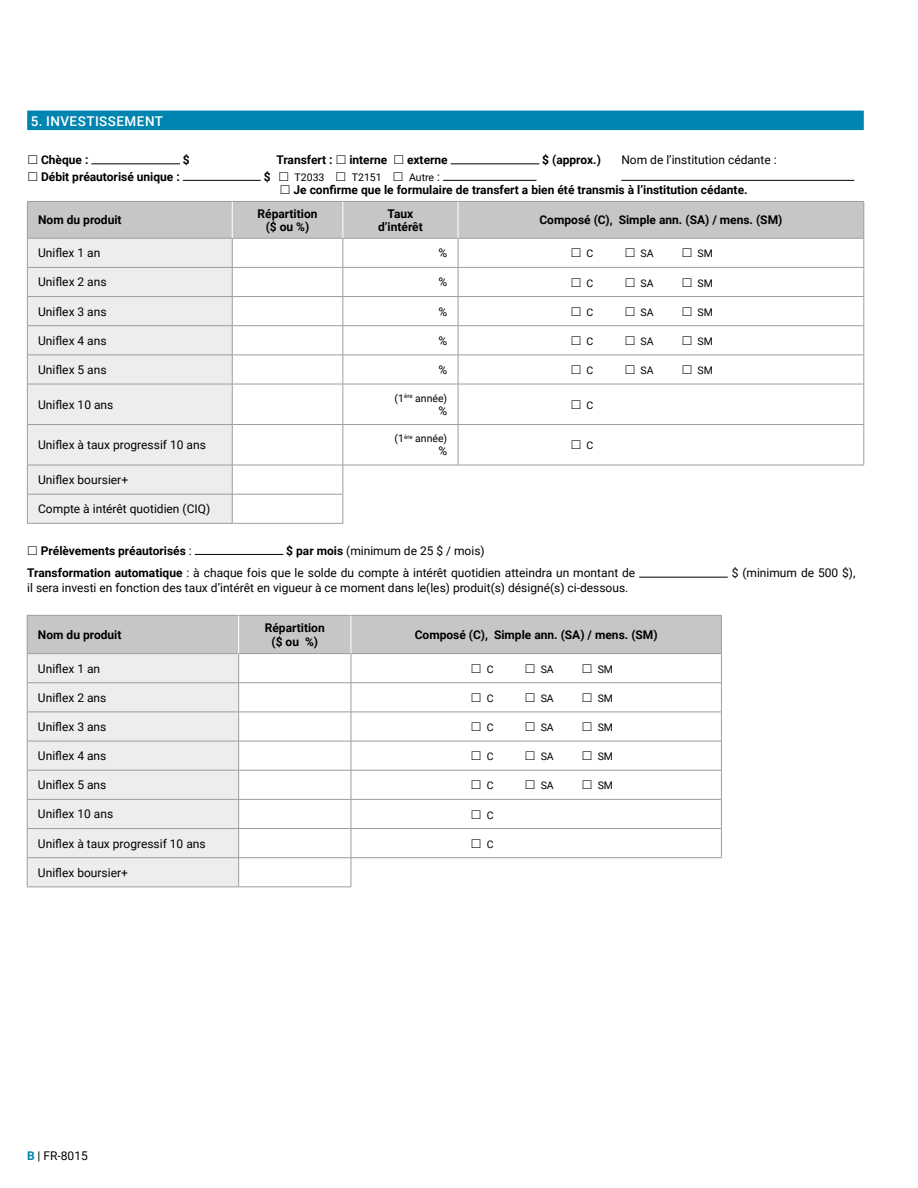
<style>
.page{position:relative;width:918px;height:1188px;background:#fff}
.page>*{position:absolute;margin:0;border:0;box-sizing:border-box;transform-origin:0 0}
.t1{font:500 13.5px "Roboto";letter-spacing:.035em;color:#fff}
.t2{font:12px/22.8px "Roboto";color:#000}
.t3{font:700 12px/12.9px "Roboto";color:#000;text-align:center}
.t4{font:10.5px "Roboto";color:#000}
.s1{font-size:12px}
.s2{font-weight:400}
.s3{font-weight:700}
.s4{font-weight:700;color:#0085b0}
</style>
<div class="page">
<hr style="left:27px;top:887px;width:212px;height:1px;background:#9d9d9c">
<hr style="left:239px;top:887px;width:112px;height:1px;background:#9d9d9c">
<div style="left:27px;top:111px;width:837px;height:19px;background:#0085b0"></div>
<div style="left:28px;top:385px;width:204px;height:138px;background:#ededed"></div>
<hr style="left:27px;top:384px;width:205px;height:1px;background:#9d9d9c">
<hr style="left:27px;top:384px;width:1px;height:40px;background:#9d9d9c">
<hr style="left:232px;top:384px;width:111px;height:1px;background:#9d9d9c">
<hr style="left:232px;top:384px;width:1px;height:40px;background:#9d9d9c">
<hr style="left:343px;top:384px;width:115px;height:1px;background:#9d9d9c">
<hr style="left:343px;top:384px;width:1px;height:40px;background:#9d9d9c">
<hr style="left:458px;top:384px;width:406px;height:1px;background:#9d9d9c">
<hr style="left:458px;top:384px;width:1px;height:40px;background:#9d9d9c">
<hr style="left:864px;top:384px;width:1px;height:40px;background:#9d9d9c">
<hr style="left:27px;top:424px;width:205px;height:1px;background:#9d9d9c">
<hr style="left:27px;top:425px;width:1px;height:40px;background:#9d9d9c">
<hr style="left:232px;top:424px;width:111px;height:1px;background:#9d9d9c">
<hr style="left:232px;top:425px;width:1px;height:40px;background:#9d9d9c">
<hr style="left:343px;top:424px;width:115px;height:1px;background:#9d9d9c">
<hr style="left:343px;top:425px;width:1px;height:40px;background:#9d9d9c">
<hr style="left:458px;top:424px;width:406px;height:1px;background:#9d9d9c">
<hr style="left:458px;top:425px;width:1px;height:40px;background:#9d9d9c">
<hr style="left:864px;top:425px;width:1px;height:40px;background:#9d9d9c">
<hr style="left:27px;top:465px;width:205px;height:1px;background:#9d9d9c">
<hr style="left:232px;top:465px;width:111px;height:1px;background:#9d9d9c">
<hr style="left:343px;top:465px;width:115px;height:1px;background:#9d9d9c">
<hr style="left:458px;top:465px;width:406px;height:1px;background:#9d9d9c">
<hr style="left:27px;top:494px;width:205px;height:1px;background:#9d9d9c">
<svg style="left:27px;top:465px;width:1px;height:58px"></svg>
<hr style="left:232px;top:494px;width:111px;height:1px;background:#9d9d9c">
<svg style="left:232px;top:465px;width:1px;height:58px"></svg>
<svg style="left:343px;top:465px;width:1px;height:58px"></svg>
<hr style="left:27px;top:523px;width:205px;height:1px;background:#9d9d9c">
<hr style="left:232px;top:523px;width:111px;height:1px;background:#9d9d9c">
<hr style="left:91px;top:164px;width:89px;height:1px;background:#000">
<hr style="left:451px;top:164px;width:88px;height:1px;background:#000">
<hr style="left:183px;top:180px;width:78px;height:1px;background:#000">
<hr style="left:443px;top:180px;width:93px;height:1px;background:#000">
<hr style="left:621px;top:180px;width:233px;height:1px;background:#000">
<hr style="left:195px;top:554px;width:88px;height:1px;background:#000">
<hr style="left:639px;top:577px;width:89px;height:1px;background:#000">
<svg style="left:27px;top:201px;width:838px;height:183px"></svg>
<svg style="left:27px;top:615px;width:695px;height:272px"></svg>
<p class="t1" style="left:31px;top:111px;width:134px">5. INVESTISSEMENT</p>
<p class="t3" style="left:41px;top:153px;width:49px">Chèque :</p>
<p class="t3" style="left:183px;top:153px;width:8px">$</p>
<p class="t3" style="left:276px;top:153px;width:58px">Transfert :</p>
<p class="t3" style="left:349px;top:153px;width:40px">interne</p>
<p class="t3" style="left:407px;top:153px;width:42px">externe</p>
<p class="t3" style="left:542px;top:153px;width:60px">$ (approx.)</p>
<p class="t2" style="left:621px;top:148px;width:157px">Nom de l’institution cédante :</p>
<p class="t3" style="left:41px;top:169px;width:140px">Débit préautorisé unique :</p>
<p class="t3" style="left:264px;top:169px;width:8px">$</p>
<p class="t4" style="left:295px;top:169px;width:31px">T2033</p>
<p class="t4" style="left:352px;top:169px;width:31px">T2151</p>
<p class="t4" style="left:409px;top:169px;width:32px">Autre <span class="s1">:</span></p>
<p class="t3" style="left:294px;top:183px;width:456px">Je confirme que le formulaire de transfert a bien été transmis à l’institution cédante.</p>
<p class="t3" style="left:38px;top:213px;width:85px">Nom du produit</p>
<p class="t3" style="left:258px;top:207px;width:61px">Répartition ($ ou %)</p>
<p class="t3" style="left:378px;top:207px;width:46px">Taux d’intérêt</p>
<p class="t3" style="left:539px;top:213px;width:244px">Composé (C), Simple ann. (SA) / mens. (SM)</p>
<p class="t2" style="left:38px;top:241px;width:64px">Uniflex 1 an</p>
<p class="t2" style="left:438px;top:241px;width:10px">%</p>
<p class="t4" style="left:587px;top:246px;width:8px">C</p>
<p class="t4" style="left:641px;top:246px;width:15px">SA</p>
<p class="t4" style="left:698px;top:246px;width:17px">SM</p>
<p class="t2" style="left:38px;top:270px;width:70px">Uniflex 2 ans</p>
<p class="t2" style="left:438px;top:270px;width:10px">%</p>
<p class="t4" style="left:587px;top:276px;width:8px">C</p>
<p class="t4" style="left:641px;top:276px;width:15px">SA</p>
<p class="t4" style="left:698px;top:276px;width:17px">SM</p>
<p class="t2" style="left:38px;top:300px;width:70px">Uniflex 3 ans</p>
<p class="t2" style="left:438px;top:300px;width:10px">%</p>
<p class="t4" style="left:587px;top:305px;width:8px">C</p>
<p class="t4" style="left:641px;top:305px;width:15px">SA</p>
<p class="t4" style="left:698px;top:305px;width:17px">SM</p>
<p class="t2" style="left:38px;top:329px;width:70px">Uniflex 4 ans</p>
<p class="t2" style="left:438px;top:329px;width:10px">%</p>
<p class="t4" style="left:587px;top:334px;width:8px">C</p>
<p class="t4" style="left:641px;top:334px;width:15px">SA</p>
<p class="t4" style="left:698px;top:334px;width:17px">SM</p>
<p class="t2" style="left:38px;top:358px;width:70px">Uniflex 5 ans</p>
<p class="t2" style="left:438px;top:358px;width:10px">%</p>
<p class="t4" style="left:587px;top:363px;width:8px">C</p>
<p class="t4" style="left:641px;top:363px;width:15px">SA</p>
<p class="t4" style="left:698px;top:363px;width:17px">SM</p>
<p class="t2" style="left:38px;top:393px;width:77px">Uniflex 10 ans</p>
<p class="t4" style="left:395px;top:391px;width:54px">(1<sup>ère</sup> année)</p>
<p class="t2" style="left:439px;top:399px;width:10px">%</p>
<p class="t4" style="left:587px;top:398px;width:8px">C</p>
<p class="t2" style="left:38px;top:433px;width:169px">Uniflex à taux progressif 10 ans</p>
<p class="t4" style="left:395px;top:431px;width:54px">(1<sup>ère</sup> année)</p>
<p class="t2" style="left:439px;top:439px;width:10px">%</p>
<p class="t4" style="left:587px;top:438px;width:8px">C</p>
<p class="t2" style="left:38px;top:468px;width:91px">Uniflex boursier+</p>
<p class="t2" style="left:38px;top:497px;width:174px">Compte à intérêt quotidien (CIQ)</p>
<p class="t3" style="left:41px;top:543px;width:152px">Prélèvements préautorisés <span class="s2">:</span></p>
<p class="t2" style="left:27px;top:539px;width:610px;text-indent:259px"><span class="s3">$ par mois</span> (minimum de 25 $ / mois)<br><span class="s3">Transformation automatique</span> : à chaque fois que le solde du compte à intérêt quotidien atteindra un montant de</p>
<p class="t2" style="left:27px;top:576px;width:603px">il sera investi en fonction des taux d’intérêt en vigueur à ce moment dans le(les) produit(s) désigné(s) ci-dessous.</p>
<p class="t3" style="left:38px;top:628px;width:85px">Nom du produit</p>
<p class="t3" style="left:265px;top:620px;width:61px;line-height:14.4px">Répartition ($ ou %)</p>
<p class="t3" style="left:415px;top:628px;width:244px">Composé (C), Simple ann. (SA) / mens. (SM)</p>
<p class="t2" style="left:38px;top:657px;width:64px">Uniflex 1 an</p>
<p class="t4" style="left:487px;top:662px;width:8px">C</p>
<p class="t4" style="left:541px;top:662px;width:15px">SA</p>
<p class="t4" style="left:598px;top:662px;width:17px">SM</p>
<p class="t2" style="left:38px;top:686px;width:70px">Uniflex 2 ans</p>
<p class="t4" style="left:487px;top:691px;width:8px">C</p>
<p class="t4" style="left:541px;top:691px;width:15px">SA</p>
<p class="t4" style="left:598px;top:691px;width:17px">SM</p>
<p class="t2" style="left:38px;top:715px;width:70px">Uniflex 3 ans</p>
<p class="t4" style="left:487px;top:720px;width:8px">C</p>
<p class="t4" style="left:541px;top:720px;width:15px">SA</p>
<p class="t4" style="left:598px;top:720px;width:17px">SM</p>
<p class="t2" style="left:38px;top:744px;width:70px">Uniflex 4 ans</p>
<p class="t4" style="left:487px;top:749px;width:8px">C</p>
<p class="t4" style="left:541px;top:749px;width:15px">SA</p>
<p class="t4" style="left:598px;top:749px;width:17px">SM</p>
<p class="t2" style="left:38px;top:773px;width:70px">Uniflex 5 ans</p>
<p class="t4" style="left:487px;top:778px;width:8px">C</p>
<p class="t4" style="left:541px;top:778px;width:15px">SA</p>
<p class="t4" style="left:598px;top:778px;width:17px">SM</p>
<p class="t2" style="left:38px;top:802px;width:77px">Uniflex 10 ans</p>
<p class="t4" style="left:487px;top:807px;width:8px">C</p>
<p class="t2" style="left:38px;top:832px;width:169px">Uniflex à taux progressif 10 ans</p>
<p class="t4" style="left:487px;top:837px;width:8px">C</p>
<p class="t2" style="left:38px;top:861px;width:91px">Uniflex boursier+</p>
<p class="t2" style="left:732px;top:561px;width:125px">$ (minimum de 500 $),</p>
<p class="t2" style="left:27px;top:1143px;width:62px"><span class="s4">B</span> | FR-8015</p>
</div>
